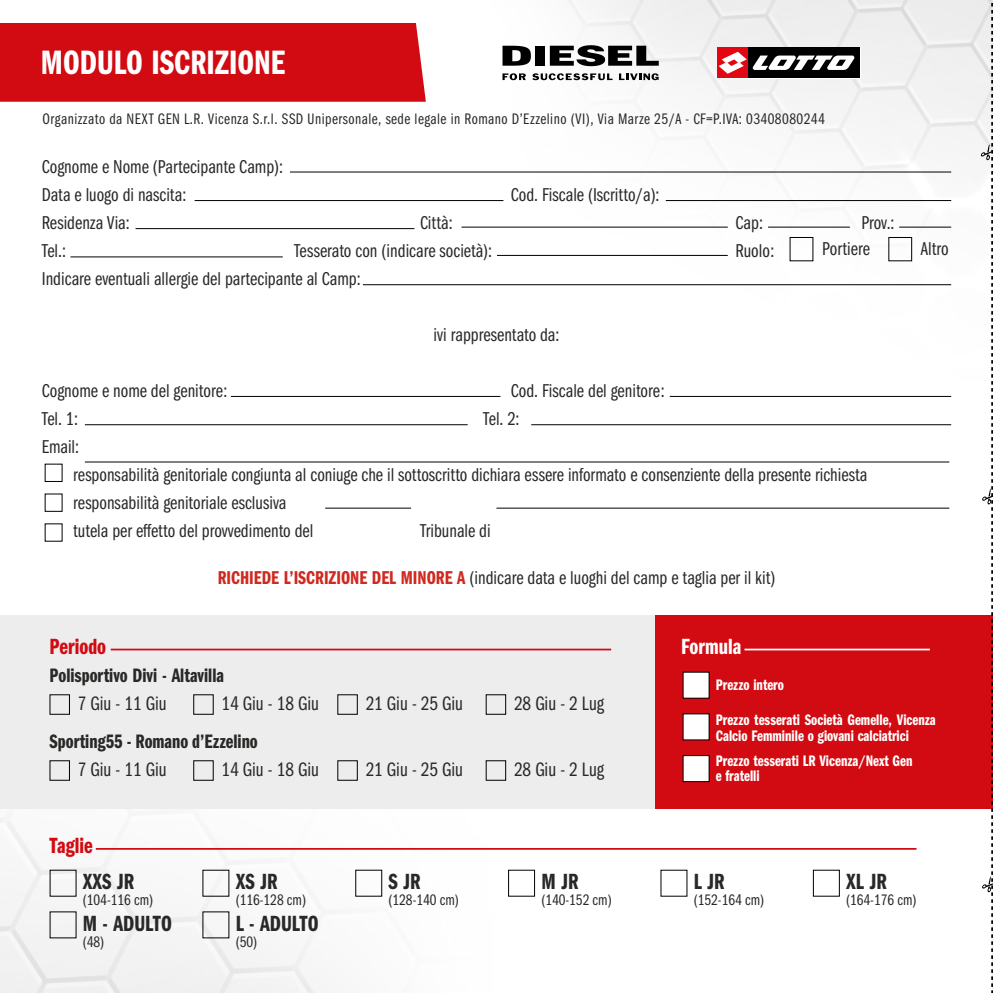
<style>
.page{position:relative;width:993px;height:993px;background:#fff}
.page>*{position:absolute;margin:0;border:0;box-sizing:border-box;transform-origin:0 0}
.t1{font:35px "Franklin Gothic URW Com Dem";color:#fff}
.t2{font:22.75px "Franklin Gothic URW Com Dem";color:#282827}
.t3{font:22.75px "Franklin Gothic URW Com Dem";color:#d20a11}
.t4{font:22.75px "Franklin Gothic URW Com Dem";color:#fff}
.t5{font:20.12px "Franklin Gothic URW Com Boo";color:#282827}
.t6{font:20.12px "Franklin Gothic URW Com Dem";color:#282827}
.t7{font:19.25px/28px "Franklin Gothic URW Com Boo";color:#282827}
.t8{font:15.75px "Franklin Gothic URW Com Boo";letter-spacing:.03em;color:#282827}
.t9{font:15.75px/15.8px "Franklin Gothic URW Com Dem";color:#fff}
.s1{font-family:"Franklin Gothic URW Com Dem";color:#cf2920}
</style>
<div class="page">
<img style="left:0;top:815px;width:917px;height:177px">
<img style="left:149px;top:0;width:831px;height:286px">
<hr style="left:96px;top:847px;width:820px;height:2px;background:#d20a11">
<div style="left:508px;top:869px;width:27px;height:27px;border:1px solid #000"></div>
<div style="left:0;top:615px;width:655px;height:194px;background:#ededed"></div>
<div style="left:655px;top:615px;width:337px;height:194px;background:#d20a11"></div>
<hr style="left:111px;top:648px;width:500px;height:2px;background:#d20a11">
<div style="left:485px;top:760px;width:21px;height:20px;border:1px solid #000"></div>
<div style="left:0;top:23px;width:425px;height:79px;background:#d20a11"></div>
<svg style="left:980px;top:0;width:12px;height:992px"></svg>
<div style="left:534px;top:46px;width:10px;height:20px;background:#000"></div>
<svg style="left:502px;top:46px;width:28px;height:20px"></svg>
<svg style="left:549px;top:45px;width:109px;height:21px"></svg>
<svg style="left:502px;top:73px;width:23px;height:7px"></svg>
<svg style="left:532px;top:73px;width:80px;height:7px"></svg>
<svg style="left:618px;top:73px;width:40px;height:7px"></svg>
<svg style="left:716px;top:47px;width:143px;height:31px"></svg>
<div style="left:717px;top:48px;width:30px;height:30px;background:#e30613"></div>
<div style="left:747px;top:48px;width:112px;height:30px;background:#000"></div>
<svg style="left:718px;top:52px;width:28px;height:22px"></svg>
<svg style="left:752px;top:56px;width:102px;height:14px"></svg>
<hr style="left:744px;top:648px;width:185px;height:2px;background:#fff">
<div style="left:683px;top:672px;width:25px;height:26px;background:#fff"></div>
<div style="left:683px;top:713px;width:25px;height:26px;background:#fff"></div>
<div style="left:683px;top:755px;width:25px;height:26px;background:#fff"></div>
<hr style="left:231px;top:396px;width:269px;height:1px;background:#000">
<hr style="left:194px;top:200px;width:309px;height:1px;background:#000">
<hr style="left:135px;top:228px;width:279px;height:1px;background:#000">
<hr style="left:70px;top:256px;width:212px;height:1px;background:#000">
<hr style="left:85px;top:424px;width:382px;height:1px;background:#000">
<hr style="left:531px;top:424px;width:419px;height:1px;background:#000">
<hr style="left:461px;top:227px;width:266px;height:1px;background:#000">
<hr style="left:497px;top:255px;width:230px;height:1px;background:#000">
<hr style="left:363px;top:284px;width:587px;height:1px;background:#000">
<hr style="left:665px;top:200px;width:285px;height:1px;background:#000">
<hr style="left:669px;top:396px;width:281px;height:1px;background:#000">
<hr style="left:898px;top:227px;width:52px;height:1px;background:#000">
<hr style="left:767px;top:227px;width:82px;height:1px;background:#000">
<hr style="left:290px;top:172px;width:660px;height:1px;background:#000">
<hr style="left:325px;top:507px;width:86px;height:1px;background:#000">
<hr style="left:496px;top:507px;width:452px;height:1px;background:#000">
<hr style="left:85px;top:461px;width:863px;height:1px;background:#000">
<h1 class="t1" style="left:41px;top:38px;width:246px">MODULO ISCRIZIONE</h1>
<p class="t8" style="left:43px;top:108px;width:783px">Organizzato da NEXT GEN L.R. Vicenza S.r.l. SSD Unipersonale, sede legale in Romano D’Ezzelino (VI), Via Marze 25/A - CF=P.IVA: 03408080244</p>
<p class="t7" style="left:42px;top:151px;width:243px">Cognome e Nome (Partecipante Camp):<br>Data e luogo di nascita:</p>
<p class="t7" style="left:510px;top:179px;width:150px">Cod. Fiscale (Iscritto/a):</p>
<p class="t7" style="left:42px;top:207px;width:89px">Residenza Via:</p>
<p class="t7" style="left:420px;top:207px;width:34px">Città:</p>
<p class="t7" style="left:735px;top:207px;width:29px">Cap:</p>
<p class="t7" style="left:861px;top:207px;width:35px">Prov.:</p>
<p class="t7" style="left:42px;top:235px;width:26px">Tel.:</p>
<p class="t7" style="left:294px;top:235px;width:199px">Tesserato con (indicare società):</p>
<p class="t7" style="left:735px;top:235px;width:40px">Ruolo:</p>
<p class="t7" style="left:42px;top:263px;width:320px">Indicare eventuali allergie del partecipante al Camp:</p>
<p class="t7" style="left:433px;top:319px;width:127px">ivi rappresentato da:</p>
<p class="t7" style="left:42px;top:375px;width:187px">Cognome e nome del genitore:</p>
<p class="t7" style="left:510px;top:375px;width:155px">Cod. Fiscale del genitore:</p>
<p class="t7" style="left:42px;top:403px;width:38px">Tel. 1:</p>
<p class="t7" style="left:483px;top:403px;width:38px">Tel. 2:</p>
<p class="t7" style="left:73px;top:431px;width:795px;text-indent:-31px">Email:<br>responsabilità genitoriale congiunta al coniuge che il sottoscritto dichiara essere informato e consenziente della presente richiesta responsabilità genitoriale esclusiva<br>tutela per effetto del provvedimento del</p>
<p class="t7" style="left:822px;top:233px;width:49px">Portiere</p>
<p class="t7" style="left:920px;top:233px;width:29px">Altro</p>
<p class="t7" style="left:420px;top:515px;width:72px">Tribunale di</p>
<p class="t7" style="left:218px;top:562px;width:559px"><span class="s1">RICHIEDE L’ISCRIZIONE DEL MINORE A</span> (indicare data e luoghi del camp e taglia per il kit)</p>
<p class="t3" style="left:50px;top:630px;width:58px">Periodo</p>
<p class="t6" style="left:50px;top:660px;width:176px">Polisportivo Divi - Altavilla</p>
<p class="t5" style="left:78px;top:689px;width:90px">7 Giu - 11 Giu</p>
<p class="t5" style="left:221px;top:689px;width:99px">14 Giu - 18 Giu</p>
<p class="t6" style="left:50px;top:726px;width:209px">Sporting55 - Romano d’Ezzelino</p>
<p class="t5" style="left:78px;top:755px;width:90px">7 Giu - 11 Giu</p>
<p class="t3" style="left:50px;top:829px;width:44px">Taglie</p>
<p class="t2" style="left:83px;top:865px;width:53px">XXS JR</p>
<p class="t8" style="left:83px;top:888px;width:72px">(104-116 cm)</p>
<p class="t2" style="left:83px;top:907px;width:91px">M - ADULTO</p>
<p class="t8" style="left:83px;top:930px;width:23px">(48)</p>
<p class="t5" style="left:221px;top:755px;width:99px">14 Giu - 18 Giu</p>
<p class="t2" style="left:235px;top:865px;width:43px">XS JR</p>
<p class="t8" style="left:235px;top:888px;width:72px">(116-128 cm)</p>
<p class="t2" style="left:235px;top:907px;width:84px">L - ADULTO</p>
<p class="t8" style="left:235px;top:930px;width:23px">(50)</p>
<p class="t5" style="left:365px;top:689px;width:99px">21 Giu - 25 Giu</p>
<p class="t5" style="left:365px;top:755px;width:99px">21 Giu - 25 Giu</p>
<p class="t2" style="left:388px;top:865px;width:34px">S JR</p>
<p class="t8" style="left:388px;top:888px;width:72px">(128-140 cm)</p>
<p class="t5" style="left:514px;top:689px;width:91px">28 Giu - 2 Lug</p>
<p class="t5" style="left:514px;top:755px;width:91px">28 Giu - 2 Lug</p>
<p class="t2" style="left:541px;top:865px;width:39px">M JR</p>
<p class="t8" style="left:541px;top:888px;width:72px">(140-152 cm)</p>
<p class="t4" style="left:681px;top:630px;width:61px">Formula</p>
<p class="t9" style="left:715px;top:676px;width:70px">Prezzo intero</p>
<p class="t9" style="left:715px;top:710px;width:221px">Prezzo tesserati Società Gemelle, Vicenza<br>Calcio Femminile o giovani calciatrici</p>
<p class="t9" style="left:715px;top:751px;width:198px">Prezzo tesserati LR Vicenza/Next Gen e fratelli</p>
<p class="t2" style="left:693px;top:865px;width:33px">L JR</p>
<p class="t8" style="left:693px;top:888px;width:72px">(152-164 cm)</p>
<p class="t2" style="left:845px;top:865px;width:42px">XL JR</p>
<p class="t8" style="left:845px;top:888px;width:72px">(164-176 cm)</p>
</div>
